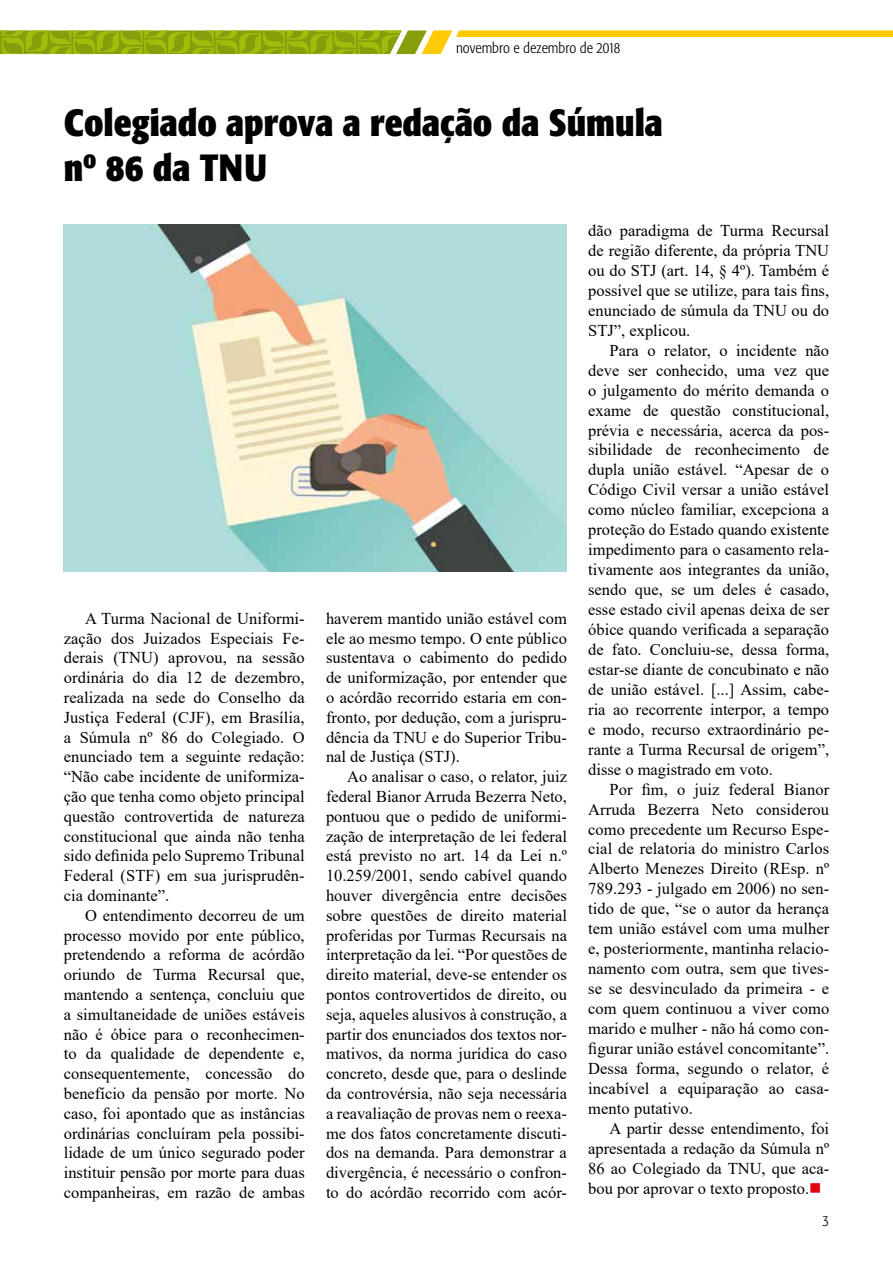
<style>
.page{position:relative;width:893px;height:1263px;background:#fff}
.page>*{position:absolute;margin:0;border:0;box-sizing:border-box;transform-origin:0 0}
.t1{font:700 condensed 37.5px/45px "Formata";color:#000}
.t2{font:16.5px/19.8px "Times New Roman";color:#000;text-align:justify}
.t3{font:300 condensed 15px "Formata";color:#000}
.s1{color:#e30613}
</style>
<div class="page">
<svg style="left:0;top:30px;width:893px;height:24px"></svg>
<img style="left:64px;top:225px;width:503px;height:347px">
<p class="t3" style="left:456px;top:39px;width:166px">novembro e dezembro de 2018</p>
<h1 class="t1" style="left:64px;top:100px;width:601px">Colegiado aprova a redação da Súmula nº 86 da TNU</h1>
<p class="t2" style="left:64px;top:608px;width:242px;text-indent:21px">A Turma Nacional de Uniformi&shy;zação dos Juizados Especiais Fe&shy;derais (TNU) aprovou, na sessão ordinária do dia 12 de dezembro, realizada na sede do Conselho da Justiça Federal (CJF), em Brasília, a Súmula nº 86 do Colegiado. O enunciado tem a seguinte redação: “Não cabe incidente de uniformiza&shy;ção que tenha como objeto principal questão controvertida de natureza constitucional que ainda não tenha sido definida pelo Supremo Tribunal Federal (STF) em sua jurisprudên&shy;cia dominante”.</p>
<p class="t2" style="left:64px;top:905px;width:242px;text-indent:21px">O entendimento decorreu de um processo movido por ente público, pretendendo a reforma de acórdão oriundo de Turma Recursal que, mantendo a sentença, concluiu que a simultaneidade de uniões estáveis não é óbice para o reconhecimen&shy;to da qualidade de dependente e, consequentemente, concessão do benefício da pensão por morte. No caso, foi apontado que as instâncias ordinárias concluíram pela possibi&shy;lidade de um único segurado poder instituir pensão por morte para duas companheiras, em razão de ambas</p>
<p class="t2" style="left:326px;top:608px;width:242px">haverem mantido união estável com ele ao mesmo tempo. O ente público sustentava o cabimento do pedido de uniformização, por entender que o acórdão recorrido estaria em con&shy;fronto, por dedução, com a jurispru&shy;dência da TNU e do Superior Tribu&shy;nal de Justiça (STJ).</p>
<p class="t2" style="left:326px;top:766px;width:242px;text-indent:21px">Ao analisar o caso, o relator, juiz federal Bianor Arruda Bezerra Neto, pontuou que o pedido de uniformi&shy;zação de interpretação de lei federal está previsto no art. 14 da Lei n.º 10.259/2001, sendo cabível quando houver divergência entre decisões sobre questões de direito material proferidas por Turmas Recursais na interpretação da lei. “Por questões de direito material, deve-se entender os pontos controvertidos de direito, ou seja, aqueles alusivos à construção, a partir dos enunciados dos textos nor&shy;mativos, da norma jurídica do caso concreto, desde que, para o deslinde da controvérsia, não seja necessária a reavaliação de provas nem o reexa&shy;me dos fatos concretamente discuti&shy;dos na demanda. Para demonstrar a divergência, é necessário o confron&shy;to do acórdão recorrido com acór-</p>
<p class="t2" style="left:588px;top:220px;width:242px">dão paradigma de Turma Recursal de região diferente, da própria TNU ou do STJ (art. 14, § 4º). Também é possível que se utilize, para tais fins, enunciado de súmula da TNU ou do STJ”, explicou.</p>
<p class="t2" style="left:588px;top:340px;width:242px;text-indent:21px">Para o relator, o incidente não deve ser conhecido, uma vez que o julgamento do mérito demanda o exame de questão constitucional, prévia e necessária, acerca da pos&shy;sibilidade de reconhecimento de dupla união estável. “Apesar de o Código Civil versar a união estável como núcleo familiar, excepciona a proteção do Estado quando existente impedimento para o casamento rela&shy;tivamente aos integrantes da união, sendo que, se um deles é casado, esse estado civil apenas deixa de ser óbice quando verificada a separação de fato. Concluiu-se, dessa forma, estar-se diante de concubinato e não de união estável. [...] Assim, cabe&shy;ria ao recorrente interpor, a tempo e modo, recurso extraordinário pe&shy;rante a Turma Recursal de origem”, disse o magistrado em voto.</p>
<p class="t2" style="left:588px;top:779px;width:242px;text-indent:21px">Por fim, o juiz federal Bianor Arruda Bezerra Neto considerou como precedente um Recurso Espe&shy;cial de relatoria do ministro Carlos Alberto Menezes Direito (REsp. nº 789.293 - julgado em 2006) no sen&shy;tido de que, “se o autor da herança tem união estável com uma mulher e, posteriormente, mantinha relacio&shy;namento com outra, sem que tives&shy;se se desvinculado da primeira - e com quem continuou a viver como marido e mulher - não há como con&shy;figurar união estável concomitante”.<br>Dessa forma, segundo o relator, é incabível a equiparação ao casa&shy;mento putativo.</p>
<p class="t2" style="left:588px;top:1118px;width:242px;text-indent:21px">A partir desse entendimento, foi apresentada a redação da Súmula nº 86 ao Colegiado da TNU, que aca&shy;bou por aprovar o texto proposto.<span class="s1">■</span></p>
<p class="t3" style="left:823px;top:1212px;width:8px">3</p>
</div>
